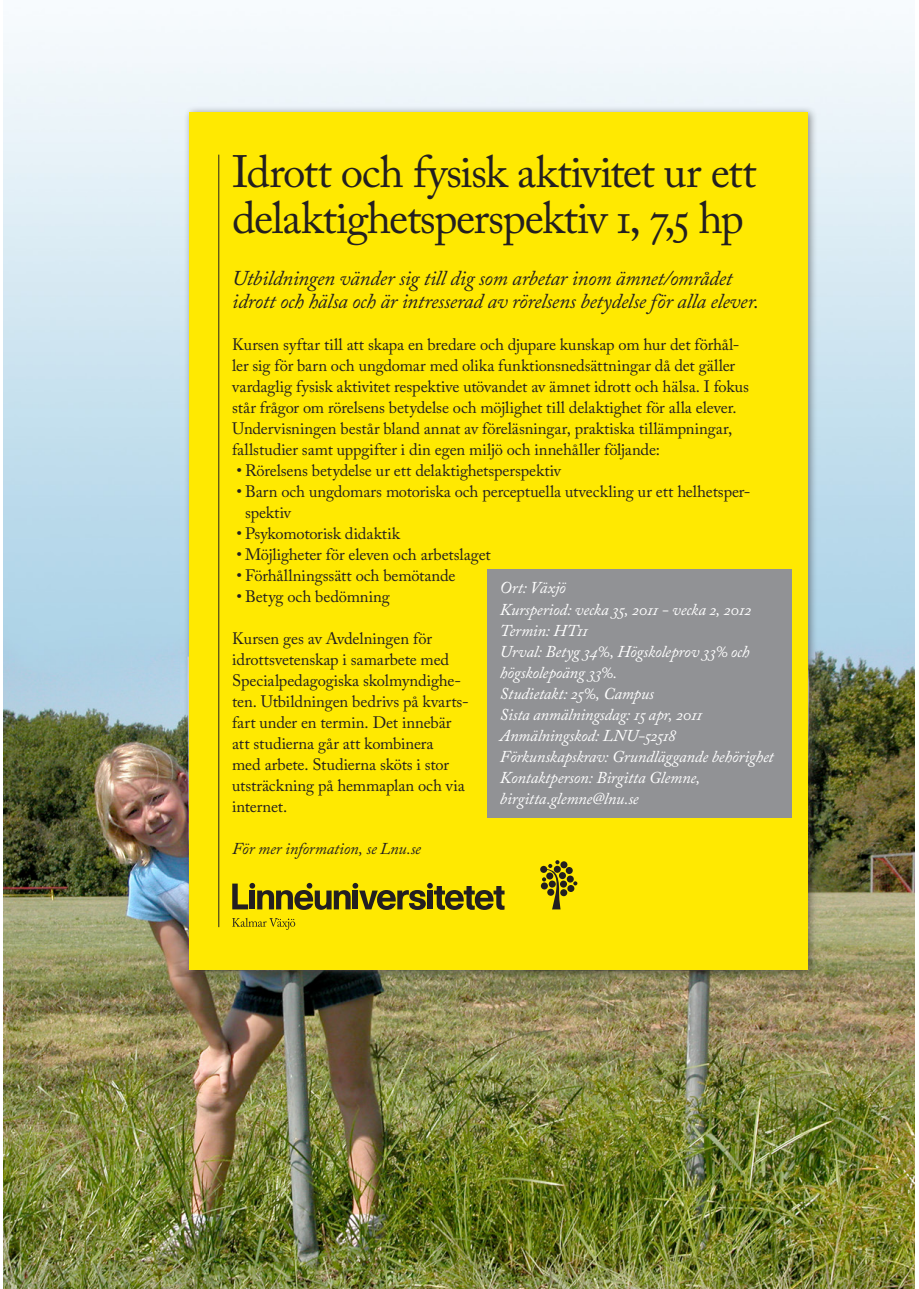
<style>
.page{position:relative;width:919px;height:1289px;background:#fff}
.page>*{position:absolute;margin:0;border:0;box-sizing:border-box;transform-origin:0 0}
.Rubrik_1{font:45px/46.5px "Adobe Caslon Pro";letter-spacing:-.03em;color:#231f20}
.kursingress{font:italic 21px/22.5px "Adobe Caslon Pro";letter-spacing:-.015em;color:#231f20}
.Brödtext{font:16.5px/21px "Adobe Caslon Pro";letter-spacing:-.005em;color:#231f20}
.Brödtext-2{font:italic 16.5px/21px "Adobe Caslon Pro";letter-spacing:-.01em;color:#fff}
.Lista{font:16.5px/21px "Adobe Caslon Pro";letter-spacing:-.005em;color:#231f20}
.Brödtext-3{font:italic 16.5px "Adobe Caslon Pro";letter-spacing:-.01em;color:#231f20}
</style>
<div class="page">
<img style="left:4px;top:26px;width:910px;height:1262px">
<div style="left:183px;top:105px;width:634px;height:874px;background:#231f20;opacity:.5"></div>
<div style="left:190px;top:112px;width:618px;height:857px;background:#ffe901"></div>
<hr style="left:218px;top:155px;width:1px;height:772px;background:#231f20">
<div style="left:567px;top:885px;width:7px;height:7px;background:#231f20;border-radius:50%"></div>
<div style="left:560px;top:880px;width:7px;height:7px;background:#231f20;border-radius:50%"></div>
<div style="left:560px;top:889px;width:7px;height:7px;background:#231f20;border-radius:50%"></div>
<svg style="left:566px;top:875px;width:7px;height:7px"></svg>
<div style="left:559px;top:872px;width:7px;height:7px;background:#231f20;border-radius:50%"></div>
<div style="left:565px;top:867px;width:7px;height:7px;background:#231f20;border-radius:50%"></div>
<svg style="left:573px;top:881px;width:4px;height:4px"></svg>
<svg style="left:540px;top:860px;width:20px;height:49px"></svg>
<div style="left:560px;top:861px;width:7px;height:7px;background:#231f20;border-radius:50%"></div>
<svg style="left:553px;top:865px;width:7px;height:7px"></svg>
<div style="left:540px;top:865px;width:7px;height:7px;background:#231f20;border-radius:50%"></div>
<div style="left:546px;top:872px;width:7px;height:7px;background:#231f20;border-radius:50%"></div>
<svg style="left:548px;top:880px;width:7px;height:7px"></svg>
<div style="left:541px;top:882px;width:7px;height:7px;background:#231f20;border-radius:50%"></div>
<div style="left:547px;top:888px;width:7px;height:7px;background:#231f20;border-radius:50%"></div>
<svg style="left:232px;top:882px;width:272px;height:28px"></svg>
<svg style="left:232px;top:918px;width:63px;height:11px"></svg>
<div style="left:487px;top:568px;width:304px;height:249px;background:#919295"></div>
<p class="Rubrik_1" style="left:232px;top:148px;width:526px">Idrott och fysisk aktivitet ur ett delaktighetsperspektiv 1, 7,5 hp</p>
<p class="kursingress" style="left:232px;top:267px;width:528px">Utbildningen vänder sig till dig som arbetar inom ämnet/området idrott och hälsa och är intresserad av rörelsens betydelse för alla elever.</p>
<p class="Brödtext" style="left:232px;top:333px;width:518px">Kursen syftar till att skapa en bredare och djupare kunskap om hur det förhål&shy;ler sig för barn och ungdomar med olika funktionsnedsättningar då det gäller vardaglig fysisk aktivitet respektive utövandet av ämnet idrott och hälsa. I fokus står frågor om rörelsens betydelse och möjlighet till delaktighet för alla elever.<br>Undervisningen består bland annat av föreläsningar, praktiska tillämpningar, fallstudier samt uppgifter i din egen miljö och innehåller följande:</p>
<p class="Lista" style="left:236px;top:459px;width:326px">• Rörelsens betydelse ur ett delaktighetsperspektiv</p>
<p class="Lista" style="left:245px;top:480px;width:507px;text-indent:-9px">• Barn och ungdomars motoriska och perceptuella utveckling ur ett helhetsper&shy;spektiv</p>
<p class="Lista" style="left:236px;top:522px;width:165px">• Psykomotorisk didaktik</p>
<p class="Lista" style="left:236px;top:543px;width:256px">• Möjligheter för eleven och arbetslaget</p>
<p class="Lista" style="left:236px;top:564px;width:220px">• Förhållningssätt och bemötande</p>
<p class="Lista" style="left:236px;top:585px;width:155px">• Betyg och bedömning</p>
<p class="Brödtext" style="left:232px;top:627px;width:238px">Kursen ges av Avdelningen för idrottsvetenskap i samarbete med<br>Specialpedagogiska skolmyndighe&shy;ten. Utbildningen bedrivs på kvarts&shy;fart under en termin. Det innebär att studierna går att kombinera<br>med arbete. Studierna sköts i stor utsträckning på hemmaplan och via internet.</p>
<p class="Brödtext-3" style="left:232px;top:838px;width:190px">För mer information, se Lnu.se</p>
<p class="Brödtext-2" style="left:500px;top:577px;width:67px">Ort: Växjö</p>
<p class="Brödtext-2" style="left:500px;top:598px;width:253px">Kursperiod: vecka 35, 2011 - vecka 2, 2012</p>
<p class="Brödtext-2" style="left:500px;top:619px;width:90px">Termin: HT11</p>
<p class="Brödtext-2" style="left:500px;top:640px;width:251px">Urval: Betyg 34%, Högskoleprov 33% och högskolepoäng 33%.</p>
<p class="Brödtext-2" style="left:500px;top:682px;width:155px">Studietakt: 25%, Campus</p>
<p class="Brödtext-2" style="left:500px;top:703px;width:204px">Sista anmälningsdag: 15 apr, 2011</p>
<p class="Brödtext-2" style="left:500px;top:724px;width:178px">Anmälningskod: LNU-52518</p>
<p class="Brödtext-2" style="left:500px;top:745px;width:275px">Förkunskapskrav: Grundläggande behörighet</p>
<p class="Brödtext-2" style="left:500px;top:766px;width:202px">Kontaktperson: Birgitta Glemne, birgitta.glemne@lnu.se</p>
</div>
